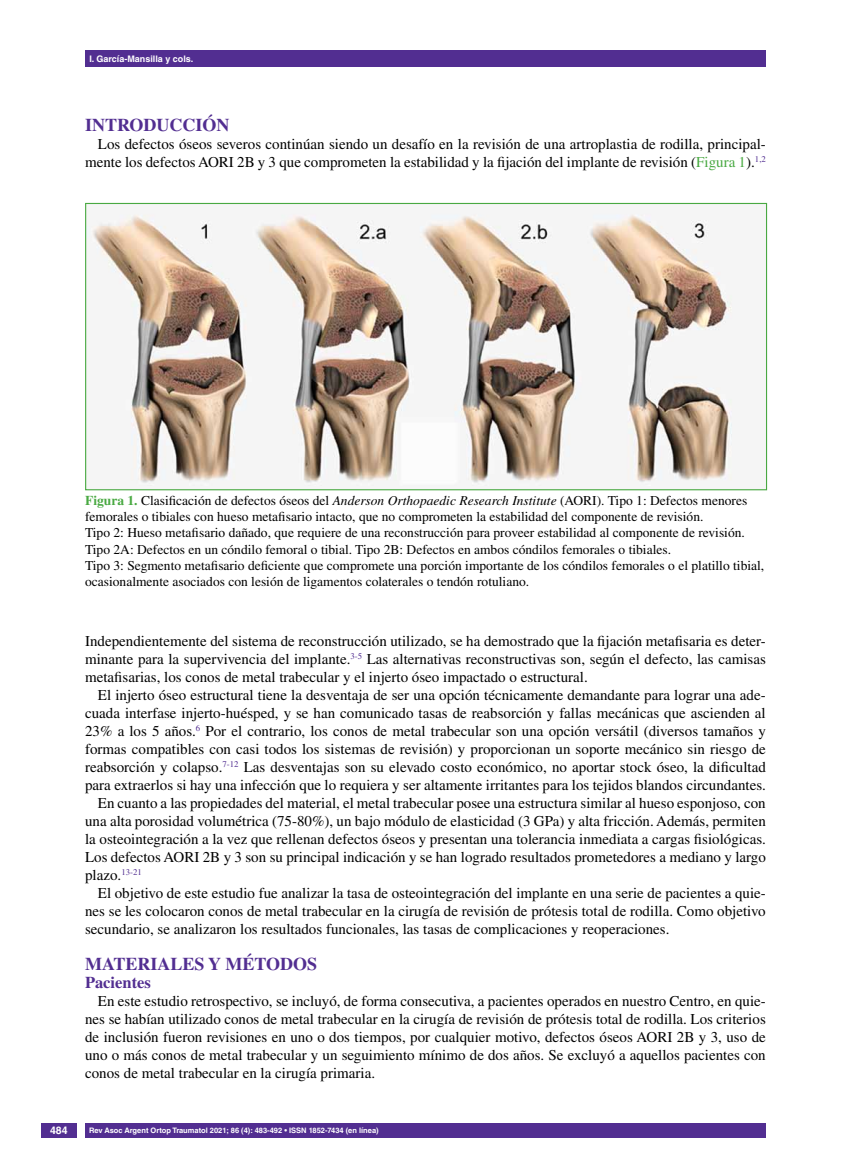
<style>
.page{position:relative;width:851px;height:1170px;background:#fff}
.page>*{position:absolute;margin:0;border:0;box-sizing:border-box;transform-origin:0 0}
.t1{font:700 18px "Times LT Std";color:#522e91}
.t2{font:700 16.5px "Times LT Std";color:#522e91}
.t3{font:15px/18px "Times LT Std";color:#000;text-align:justify}
.t4{font:13.5px/16.2px "Times LT Std";color:#000}
.t5{font:700 10.5px "Helvetica LT Std";color:#fff}
.t6{font:700 9px "Helvetica LT Std";color:#fff}
.t7{font:700 7.5px "Helvetica LT Std";color:#fff}
.s1{color:#49a942}
.s2{font-weight:700;color:#49a942}
.s3{font-style:italic}
</style>
<div class="page">
<div style="left:41px;top:1123px;width:36px;height:14px;background:#522e91"></div>
<div style="left:85px;top:50px;width:680px;height:17px;background:#522e91"></div>
<div style="left:85px;top:1123px;width:680px;height:14px;background:#522e91"></div>
<img style="left:87px;top:213px;width:646px;height:273px">
<p class="t6" style="left:89px;top:53px;width:106px">I. García-Mansilla y cols.</p>
<p class="t1" style="left:85px;top:115px;width:146px">INTRODUCCIÓN</p>
<p class="t3" style="left:85px;top:135px;width:682px;text-align:right">Los defectos óseos severos continúan siendo un desafío en la revisión de una artroplastia de rodilla, principal&shy;mente los defectos AORI 2B y 3 que comprometen la estabilidad y la fijación del implante de revisión (<span class="s1">Figura 1</span>).<sup>1,2</sup></p>
<p class="t4" style="left:85px;top:492px;width:680px"><span class="s2">FIGURA 1.</span> Clasificación de defectos óseos del <span class="s3">Anderson Orthopaedic Research Institute</span> (AORI). Tipo 1: Defectos menores femorales o tibiales con hueso metafisario intacto, que no comprometen la estabilidad del componente de revisión.<br>Tipo 2: Hueso metafisario dañado, que requiere de una reconstrucción para proveer estabilidad al componente de revisión.<br>Tipo 2A: Defectos en un cóndilo femoral o tibial. Tipo 2B: Defectos en ambos cóndilos femorales o tibiales.<br>Tipo 3: Segmento metafisario deficiente que compromete una porción importante de los cóndilos femorales o el platillo tibial, ocasionalmente asociados con lesión de ligamentos colaterales o tendón rotuliano.</p>
<p class="t3" style="left:85px;top:631px;width:682px">Independientemente del sistema de reconstrucción utilizado, se ha demostrado que la fijación metafisaria es deter&shy;minante para la supervivencia del implante.<sup>3-5</sup> Las alternativas reconstructivas son, según el defecto, las camisas metafisarias, los conos de metal trabecular y el injerto óseo impactado o estructural.</p>
<p class="t3" style="left:98px;top:685px;width:669px">El injerto óseo estructural tiene la desventaja de ser una opción técnicamente demandante para lograr una ade-</p>
<p class="t3" style="left:85px;top:703px;width:682px">cuada interfase injerto-huésped, y se han comunicado tasas de reabsorción y fallas mecánicas que ascienden al</p>
<p class="t3" style="left:85px;top:721px;width:682px">23% a los 5 años.<sup>6</sup> Por el contrario, los conos de metal trabecular son una opción versátil (diversos tamaños y</p>
<p class="t3" style="left:85px;top:739px;width:682px">formas compatibles con casi todos los sistemas de revisión) y proporcionan un soporte mecánico sin riesgo de</p>
<p class="t3" style="left:85px;top:757px;width:682px">reabsorción y colapso.<sup>7-12</sup> Las desventajas son su elevado costo económico, no aportar stock óseo, la dificultad</p>
<p class="t3" style="left:85px;top:775px;width:682px">para extraerlos si hay una infección que lo requiera y ser altamente irritantes para los tejidos blandos circundantes.</p>
<p class="t3" style="left:98px;top:793px;width:669px">En cuanto a las propiedades del material, el metal trabecular posee una estructura similar al hueso esponjoso, con</p>
<p class="t3" style="left:85px;top:811px;width:682px">una alta porosidad volumétrica (75-80%), un bajo módulo de elasticidad (3 GPa) y alta fricción. Además, permiten</p>
<p class="t3" style="left:85px;top:829px;width:682px">la osteointegración a la vez que rellenan defectos óseos y presentan una tolerancia inmediata a cargas fisiológicas.</p>
<p class="t3" style="left:85px;top:847px;width:682px">Los defectos AORI 2B y 3 son su principal indicación y se han logrado resultados prometedores a mediano y largo</p>
<p class="t3" style="left:85px;top:865px;width:58px">plazo.<sup>13-21</sup></p>
<p class="t3" style="left:98px;top:883px;width:669px">El objetivo de este estudio fue analizar la tasa de osteointegración del implante en una serie de pacientes a quie-</p>
<p class="t3" style="left:85px;top:901px;width:682px">nes se les colocaron conos de metal trabecular en la cirugía de revisión de prótesis total de rodilla. Como objetivo</p>
<p class="t3" style="left:85px;top:919px;width:586px">secundario, se analizaron los resultados funcionales, las tasas de complicaciones y reoperaciones.</p>
<p class="t1" style="left:85px;top:952px;width:230px">MATERIALES Y MÉTODOS</p>
<p class="t2" style="left:85px;top:972px;width:67px">PACIENTES</p>
<p class="t3" style="left:85px;top:991px;width:682px;text-indent:13px">En este estudio retrospectivo, se incluyó, de forma consecutiva, a pacientes operados en nuestro Centro, en quie&shy;nes se habían utilizado conos de metal trabecular en la cirugía de revisión de prótesis total de rodilla. Los criterios de inclusión fueron revisiones en uno o dos tiempos, por cualquier motivo, defectos óseos AORI 2B y 3, uso de uno o más conos de metal trabecular y un seguimiento mínimo de dos años. Se excluyó a aquellos pacientes con conos de metal trabecular en la cirugía primaria.</p>
<p class="t5" style="left:50px;top:1124px;width:19px">484</p>
<p class="t7" style="left:89px;top:1125px;width:291px">Rev Asoc Argent Ortop Traumatol 2021; 86 (4): 483-492 • ISSN 1852-7434 (en línea)</p>
</div>
